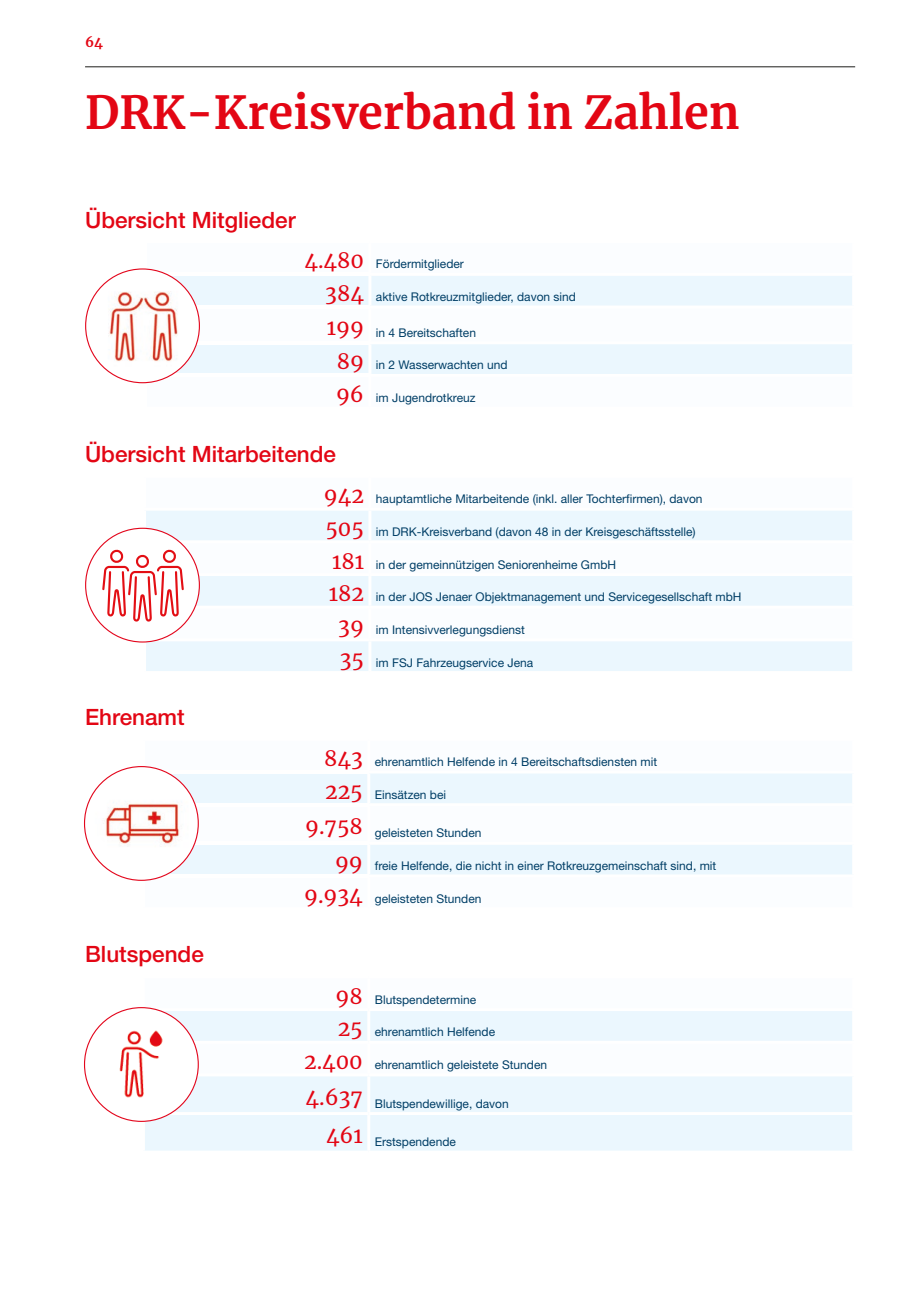
<style>
.page{position:relative;width:919px;height:1289px;background:#fff}
.page>*{position:absolute;margin:0;border:0;box-sizing:border-box;transform-origin:0 0}
.t1{font:700 45px "Merriweather";color:#e30614}
.t2{font:500 22.5px "Helvetica Neue";color:#e30614}
.t3{font:700 13.5px "Merriweather";color:#e30614}
.t4{font:12px "Helvetica Neue";color:#003e66}
.s1{font-family:"Merriweather";font-size:21px;color:#e30614}
</style>
<div class="page">
<hr style="left:85px;top:66px;width:770px;height:1px;background:#1d1d1b">
<svg style="left:171px;top:276px;width:681px;height:98px;fill:#ebf7fe"></svg>
<hr style="left:368px;top:276px;width:3px;height:29px;background:#fff">
<hr style="left:368px;top:308px;width:3px;height:33px;background:#fff">
<hr style="left:368px;top:344px;width:3px;height:30px;background:#fff">
<hr style="left:143px;top:305px;width:227px;height:3px;background:#fff">
<hr style="left:370px;top:305px;width:485px;height:3px;background:#fff">
<hr style="left:143px;top:341px;width:227px;height:3px;background:#fff">
<hr style="left:370px;top:341px;width:485px;height:3px;background:#fff">
<div style="left:167px;top:844px;width:685px;height:30px;background:#ebf7fe"></div>
<hr style="left:367px;top:844px;width:3px;height:30px;background:#fff">
<svg style="left:145px;top:1011px;width:707px;height:139px;fill:#ebf7fe"></svg>
<hr style="left:367px;top:1011px;width:3px;height:29px;background:#fff">
<hr style="left:367px;top:1043px;width:3px;height:30px;background:#fff">
<hr style="left:367px;top:1076px;width:3px;height:35px;background:#fff">
<hr style="left:367px;top:1114px;width:3px;height:36px;background:#fff">
<hr style="left:142px;top:1040px;width:227px;height:3px;background:#fff">
<hr style="left:369px;top:1040px;width:486px;height:3px;background:#fff">
<hr style="left:142px;top:1073px;width:227px;height:3px;background:#fff">
<hr style="left:369px;top:1073px;width:486px;height:3px;background:#fff">
<hr style="left:142px;top:1111px;width:227px;height:3px;background:#fff">
<hr style="left:369px;top:1111px;width:486px;height:3px;background:#fff">
<svg style="left:146px;top:511px;width:706px;height:94px;fill:#ebf7fe"></svg>
<div style="left:146px;top:641px;width:706px;height:30px;background:#ebf7fe"></div>
<hr style="left:368px;top:510px;width:3px;height:30px;background:#fff">
<hr style="left:368px;top:543px;width:3px;height:30px;background:#fff">
<hr style="left:368px;top:576px;width:3px;height:29px;background:#fff">
<hr style="left:368px;top:641px;width:3px;height:30px;background:#fff">
<hr style="left:143px;top:540px;width:227px;height:3px;background:#fff">
<hr style="left:370px;top:540px;width:485px;height:3px;background:#fff">
<hr style="left:143px;top:573px;width:227px;height:3px;background:#fff">
<hr style="left:370px;top:573px;width:485px;height:3px;background:#fff">
<div style="left:86px;top:528px;width:113px;height:114px;background:#fff;border-radius:50%"></div>
<svg style="left:102px;top:549px;width:82px;height:73px"></svg>
<svg style="left:86px;top:269px;width:113px;height:114px"></svg>
<img style="left:131px;top:370px;width:10px;height:13px">
<img style="left:197px;top:308px;width:2px;height:33px">
<img style="left:173px;top:281px;width:23px;height:93px">
<svg style="left:167px;top:374px;width:6px;height:3px"></svg>
<img style="left:86px;top:326px;width:54px;height:56px">
<svg style="left:84px;top:766px;width:114px;height:114px"></svg>
<img style="left:105px;top:766px;width:37px;height:15px">
<img style="left:118px;top:875px;width:23px;height:5px">
<svg style="left:142px;top:766px;width:710px;height:38px"></svg>
<img style="left:84px;top:779px;width:21px;height:49px">
<img style="left:84px;top:1007px;width:113px;height:113px">
<p class="t3" style="left:85px;top:33px;width:19px">64</p>
<h1 class="t1" style="left:85px;top:82px;width:656px">DRK-Kreisverband in Zahlen</h1>
<h2 class="t2" style="left:85px;top:207px;width:212px">Übersicht Mitglieder</h2>
<p class="t4" style="left:304px;top:257px;width:161px"><span class="s1">4.480</span> Fördermitglieder</p>
<p class="t4" style="left:325px;top:289px;width:252px"><span class="s1">384</span> aktive Rotkreuzmitglieder, davon sind</p>
<p class="t4" style="left:327px;top:325px;width:150px"><span class="s1">199</span> in 4 Bereitschaften</p>
<p class="t4" style="left:337px;top:358px;width:172px"><span class="s1">89</span> in 2 Wasserwachten und</p>
<p class="t4" style="left:336px;top:391px;width:141px"><span class="s1">96</span> im Jugendrotkreuz</p>
<h2 class="t2" style="left:85px;top:441px;width:252px">Übersicht Mitarbeitende</h2>
<h2 class="t2" style="left:85px;top:704px;width:101px">Ehrenamt</h2>
<h2 class="t2" style="left:85px;top:940px;width:120px">Blutspende</h2>
<p class="t4" style="left:324px;top:491px;width:380px"><span class="s1">942</span> hauptamtliche Mitarbeitende (inkl. aller Tochterfirmen), davon</p>
<p class="t4" style="left:325px;top:524px;width:372px"><span class="s1">505</span> im DRK-Kreisverband (davon 48 in der Kreisgeschäftsstelle)</p>
<p class="t4" style="left:332px;top:557px;width:285px"><span class="s1">181</span> in der gemeinnützigen Seniorenheime GmbH</p>
<p class="t4" style="left:329px;top:589px;width:414px"><span class="s1">182</span> in der JOS Jenaer Objektmanagement und Servicegesellschaft mbH</p>
<p class="t4" style="left:338px;top:622px;width:188px"><span class="s1">39</span> im Intensivverlegungsdienst</p>
<p class="t4" style="left:339px;top:655px;width:195px"><span class="s1">35</span> im FSJ Fahrzeugservice Jena</p>
<p class="t4" style="left:324px;top:754px;width:334px"><span class="s1">843</span> ehrenamtlich Helfende in 4 Bereitschaftsdiensten mit</p>
<p class="t4" style="left:325px;top:787px;width:122px"><span class="s1">225</span> Einsätzen bei</p>
<p class="t4" style="left:305px;top:825px;width:178px"><sup>9.758</sup> geleisteten Stunden</p>
<p class="t4" style="left:335px;top:858px;width:383px"><span class="s1">99</span> freie Helfende, die nicht in einer Rotkreuzgemeinschaft sind, mit</p>
<p class="t4" style="left:304px;top:891px;width:179px"><span class="s1">9.934</span> geleisteten Stunden</p>
<p class="t4" style="left:335px;top:992px;width:142px"><span class="s1">98</span> Blutspendetermine</p>
<p class="t4" style="left:338px;top:1024px;width:159px"><span class="s1">25</span> ehrenamtlich Helfende</p>
<p class="t4" style="left:304px;top:1057px;width:244px"><span class="s1">2.400</span> ehrenamtlich geleistete Stunden</p>
<p class="t4" style="left:305px;top:1096px;width:205px"><sup>4.637</sup> Blutspendewillige, davon</p>
<p class="t4" style="left:326px;top:1134px;width:131px"><sup>461</sup> Erstspendende</p>
</div>
